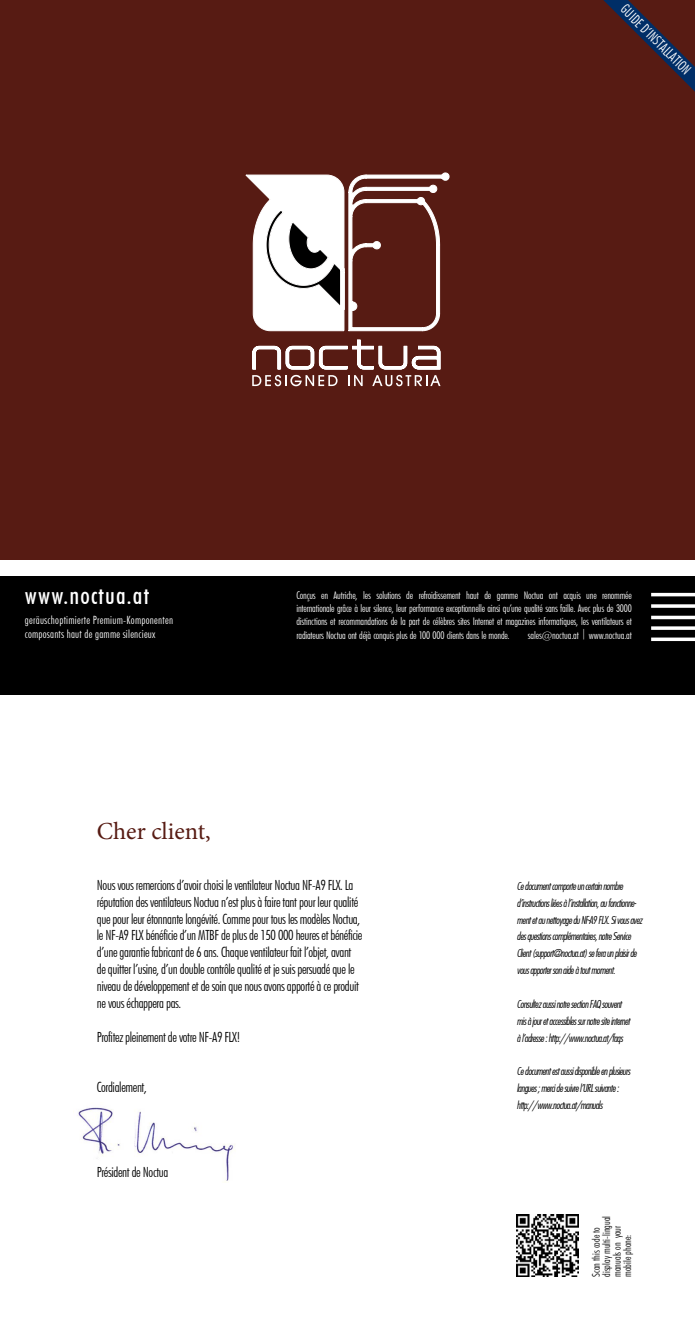
<style>
.page{position:relative;width:695px;height:1340px;background:#fff}
.page>*{position:absolute;margin:0;border:0;box-sizing:border-box;transform-origin:0 0}
.t1{font:500 condensed 24.5px "Futura BT";letter-spacing:.05em;color:#fff}
.t2{font:24.5px "Minion Pro";color:#571b13}
.t3{font:300 condensed 14px/16.8px "Futura BT";letter-spacing:-.025em;color:#000}
.t4{font:300 condensed 14px "Futura BT";color:#fff}
.t5{font:300 condensed 11.38px/14px "Futura BT";letter-spacing:.025em;color:#fff}
.t6{font:10.5px/16.8px "Futura Lt Cn BT Italic";letter-spacing:-.05em;color:#000}
.t7{font:300 condensed 10.5px/12.6px "Futura BT";letter-spacing:-.02em;color:#fff;text-align:justify}
.t8{font:300 condensed 10.5px/10.5px "Futura BT";color:#000}
</style>
<div class="page">
<img style="left:517px;top:1214px;width:62px;height:62px">
<div style="left:0;top:0;width:694px;height:559px;background:#571b13"></div>
<div style="left:0;top:576px;width:694px;height:118px;background:#000"></div>
<svg style="left:246px;top:173px;width:203px;height:158px"></svg>
<svg style="left:252px;top:339px;width:189px;height:47px"></svg>
<hr style="left:651px;top:593px;width:43px;height:3px;background:#fff">
<svg style="left:651px;top:604px;width:43px;height:4px"></svg>
<svg style="left:651px;top:615px;width:43px;height:4px"></svg>
<svg style="left:651px;top:637px;width:43px;height:4px"></svg>
<svg style="left:651px;top:626px;width:43px;height:4px"></svg>
<svg style="left:603px;top:0;width:91px;height:91px"></svg>
<img style="left:77px;top:1107px;width:158px;height:75px">
<p class="t4" style="left:629px;top:1px;width:94px;rotate:45deg">GUIDE D‘INSTALLATION</p>
<h1 class="t1" style="left:25px;top:580px;width:126px">www.noctua.at</h1>
<p class="t7" style="left:296px;top:589px;width:337px">Conçus en Autriche, les solutions de refroidissement haut de gamme Noctua ont acquis une renommée internationale grâce à leur silence, leur performance exceptionnelle ainsi qu’une qualité sans faille. Avec plus de 3000 distinctions et recommandations de la part de célèbres sites Internet et magazines informatiques, les ventilateurs et</p>
<p class="t7" style="left:296px;top:628px;width:214px">radiateurs Noctua ont déjà conquis plus de 100 000 clients dans le monde.</p>
<p class="t7" style="left:527px;top:628px;width:105px">sales@noctua.at | www.noctua.at</p>
<p class="t5" style="left:25px;top:613px;width:150px">geräuschoptimierte Premium-Komponenten composants haut de gamme silencieux</p>
<h1 class="t2" style="left:97px;top:815px;width:115px">Cher client,</h1>
<p class="t3" style="left:97px;top:876px;width:267px">Nous vous remercions d’avoir choisi le ventilateur Noctua NF-A9 FLX. La réputation des ventilateurs Noctua n’est plus à faire tant pour leur qualité que pour leur étonnante longévité. Comme pour tous les modèles Noctua, le NF-A9 FLX bénéficie d’un MTBF de plus de 150 000 heures et bénéficie d’une garantie fabricant de 6 ans. Chaque ventilateur fait l’objet, avant de quitter l’usine, d’un double contrôle qualité et je suis persuadé que le niveau de développement et de soin que nous avons apporté à ce produit ne vous échappera pas.</p>
<p class="t3" style="left:97px;top:1028px;width:145px">Profitez pleinement de votre NF-A9 FLX!</p>
<p class="t3" style="left:97px;top:1078px;width:51px">Cordialement,</p>
<p class="t3" style="left:97px;top:1163px;width:73px">Président de Noctua</p>
<p class="t6" style="left:517px;top:877px;width:127px">Ce document comporte un certain nombre d’instructions liées à l’installation, au fonctionne&shy;ment et au nettoyage du NF-A9 FLX. Si vous avez des questions complémentaires, notre Service Client (support@noctua.at) se fera un plaisir de vous apporter son aide à tout moment.</p>
<p class="t6" style="left:517px;top:995px;width:115px">Consultez aussi notre section FAQ souvent mis à jour et accessibles sur notre site internet à l’adresse : http://www.noctua.at/faqs</p>
<p class="t6" style="left:517px;top:1062px;width:115px">Ce document est aussi disponible en plusieurs langues ; merci de suivre l’URL suivante : http://www.noctua.at/manuals</p>
<p class="t8" style="left:590px;top:1276px;width:63px;rotate:-90deg">Scan this code to display multi-lingual manuals on your mobile phone:</p>
</div>
